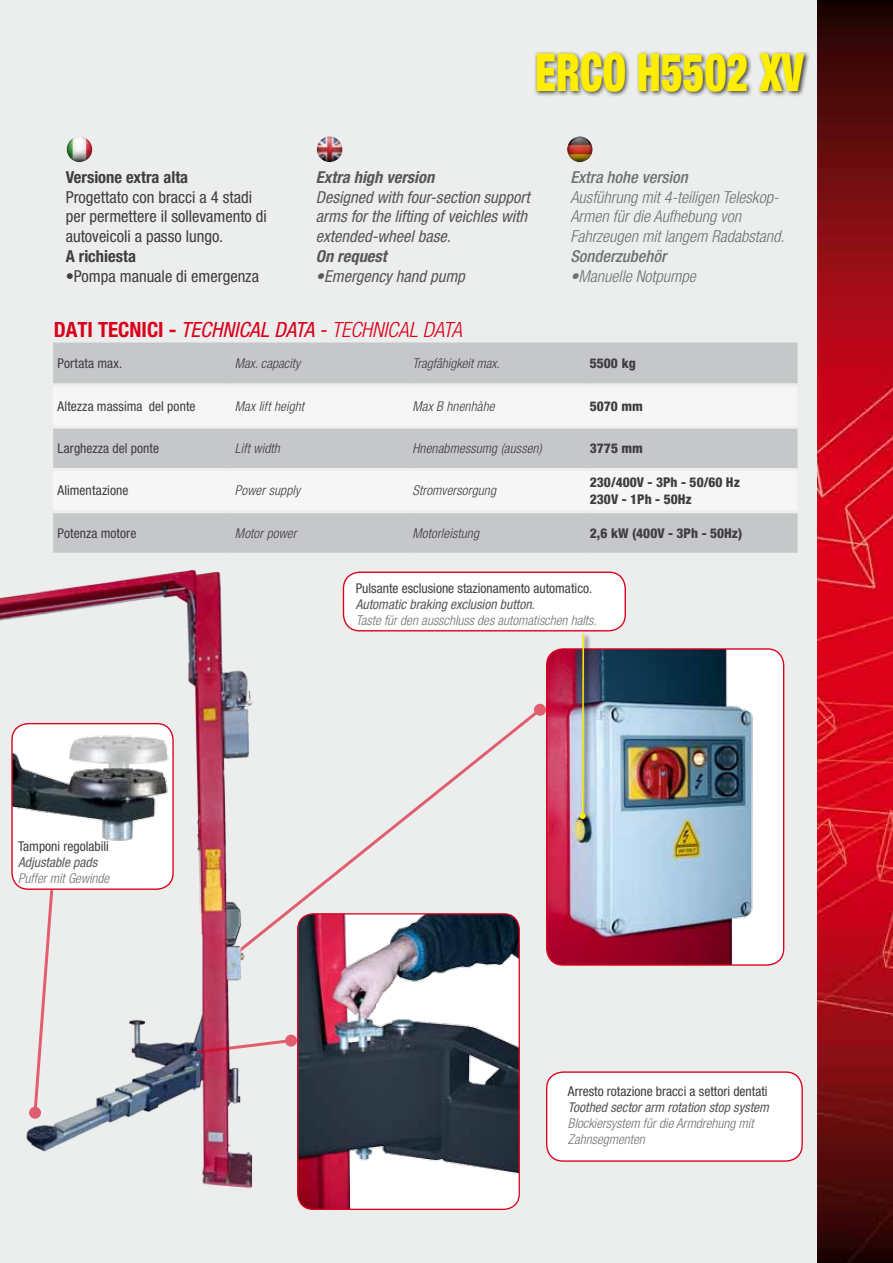
<style>
.page{position:relative;width:893px;height:1263px;background:#fff}
.page>*{position:absolute;margin:0;border:0;box-sizing:border-box;transform-origin:0 0}
.t1{font:900 condensed 52.5px "Helvetica Neue LT Std";color:#fe0;scale:.8 1}
.t2{font:italic condensed 21px "Helvetica Neue LT Std";color:#da001a}
.t3{font:italic 300 condensed 16.5px/19.8px "Helvetica Neue LT Std";color:#707172}
.t4{font:condensed 16.5px/19.8px "Helvetica Neue LT Std";color:#3e3d40}
.t5{font:italic condensed 16.5px/19.8px "Helvetica Neue LT Std";color:#58585a}
.t6{font:italic 500 condensed 16.5px "Helvetica Neue LT Std";color:#707172}
.t7{font:700 condensed 16.5px "Helvetica Neue LT Std";color:#3e3d40}
.t8{font:italic 700 condensed 16.5px "Helvetica Neue LT Std";color:#58585a}
.t9{font:condensed 13.5px "Helvetica Neue LT Std";color:#3e3d40}
.t10{font:italic 300 condensed 13.5px "Helvetica Neue LT Std";letter-spacing:.01em;color:#3e3d40}
.t11{font:italic 300 condensed 13.5px/16.2px "Helvetica Neue LT Std";color:#707172}
.t12{font:italic condensed 13.5px "Helvetica Neue LT Std";color:#58585a}
.t13{font:800 condensed 13.5px/16.5px "Helvetica Neue LT Std";color:#3e3d40}
.s1{font-weight:700;font-style:normal}
.s2{font-weight:300}
</style>
<div class="page">
<div style="left:0;top:0;width:817px;height:1263px;background:#eceded"></div>
<img style="left:818px;top:0;width:75px;height:1263px">
<img style="left:548px;top:649px;width:236px;height:315px">
<div style="left:546px;top:648px;width:238px;height:318px;border:1px solid #db001b;border-radius:16px"></div>
<div style="left:534px;top:50px;width:276px;height:47px;background:#000;opacity:.75"></div>
<img style="left:298px;top:968px;width:221px;height:241px">
<div style="left:297px;top:913px;width:223px;height:297px;border:1px solid #db001b;border-radius:16px"></div>
<svg style="left:291px;top:705px;width:252px;height:263px"></svg>
<div style="left:534px;top:704px;width:12px;height:12px;background:#e15e6f;border-radius:50%"></div>
<img style="left:0;top:569px;width:291px;height:619px">
<svg style="left:578px;top:634px;width:15px;height:192px;background:#8e97a9"></svg>
<svg style="left:581px;top:633px;width:4px;height:181px"></svg>
<div style="left:579px;top:813px;width:7px;height:6px;background:#ffed00;border-radius:50%"></div>
<div style="left:343px;top:572px;width:282px;height:59px;background:#fff;border-radius:16px"></div>
<div style="left:343px;top:571px;width:283px;height:60px;border:1px solid #db001b;border-radius:16px"></div>
<div style="left:547px;top:1072px;width:255px;height:89px;background:#fff;border-radius:16px"></div>
<div style="left:546px;top:1071px;width:257px;height:91px;border:1px solid #db001b;border-radius:16px"></div>
<div style="left:12px;top:724px;width:161px;height:165px;background:#fff;border-radius:16px"></div>
<img style="left:12px;top:728px;width:161px;height:113px">
<div style="left:11px;top:723px;width:163px;height:167px;border:1px solid #db001b;border-radius:16px"></div>
<svg style="left:196px;top:1037px;width:95px;height:18px"></svg>
<svg style="left:285px;top:1034px;width:12px;height:13px"></svg>
<svg style="left:32px;top:888px;width:23px;height:228px"></svg>
<div style="left:29px;top:1107px;width:12px;height:12px;background:#e15e6f;border-radius:50%"></div>
<img style="left:316px;top:137px;width:27px;height:25px">
<img style="left:567px;top:137px;width:26px;height:25px">
<img style="left:66px;top:137px;width:27px;height:25px">
<div style="left:53px;top:342px;width:744px;height:211px;background:#c6c7c8"></div>
<svg style="left:53px;top:386px;width:744px;height:124px;fill:#f6f6f6"></svg>
<hr style="left:53px;top:426px;width:178px;height:3px;background:#eceded">
<hr style="left:586px;top:426px;width:211px;height:3px;background:#eceded">
<hr style="left:53px;top:468px;width:178px;height:3px;background:#eceded">
<hr style="left:586px;top:468px;width:211px;height:3px;background:#eceded">
<hr style="left:53px;top:510px;width:178px;height:3px;background:#eceded">
<hr style="left:53px;top:383px;width:178px;height:3px;background:#eceded">
<hr style="left:586px;top:383px;width:211px;height:3px;background:#eceded">
<hr style="left:231px;top:383px;width:177px;height:3px;background:#eceded">
<hr style="left:408px;top:383px;width:178px;height:3px;background:#eceded">
<hr style="left:231px;top:426px;width:177px;height:3px;background:#eceded">
<hr style="left:408px;top:426px;width:178px;height:3px;background:#eceded">
<hr style="left:231px;top:468px;width:177px;height:3px;background:#eceded">
<hr style="left:408px;top:468px;width:178px;height:3px;background:#eceded">
<hr style="left:231px;top:510px;width:177px;height:3px;background:#eceded">
<hr style="left:408px;top:510px;width:178px;height:3px;background:#eceded">
<hr style="left:586px;top:510px;width:211px;height:3px;background:#eceded">
<p class="t7" style="left:66px;top:167px;width:124px">Versione extra alta</p>
<p class="t4" style="left:66px;top:187px;width:203px">Progettato con bracci a 4 stadi per permettere il sollevamento di autoveicoli a passo lungo.</p>
<p class="t7" style="left:66px;top:246px;width:72px">A richiesta</p>
<p class="t4" style="left:66px;top:266px;width:195px">•Pompa manuale di emergenza</p>
<h1 class="t1" style="left:535px;top:40px;width:337px">ERCO H5502 XV</h1>
<p class="t8" style="left:316px;top:167px;width:120px">Extra high version</p>
<p class="t5" style="left:316px;top:187px;width:215px">Designed with four-section support arms for the lifting of veichles with extended-wheel base.</p>
<p class="t8" style="left:316px;top:246px;width:72px">On request</p>
<p class="t5" style="left:316px;top:266px;width:151px">•Emergency hand pump</p>
<p class="t6" style="left:570px;top:167px;width:119px">Extra hohe version</p>
<p class="t3" style="left:570px;top:187px;width:216px">Ausführung mit 4-teiligen Teleskop-<br>Armen für die Aufhebung von<br>Fahrzeugen mit langem Radabstand.</p>
<p class="t6" style="left:570px;top:246px;width:97px">Sonderzubehör</p>
<p class="t3" style="left:570px;top:267px;width:127px">•Manuelle Notpumpe</p>
<h2 class="t2" style="left:54px;top:317px;width:410px"><span class="s1">DATI TECNICI -</span> TECHNICAL DATA - <span class="s2">TECHNICAL DATA</span></h2>
<p class="t9" style="left:57px;top:356px;width:67px">Portata max.</p>
<p class="t10" style="left:235px;top:356px;width:67px">Max. capacity</p>
<p class="t10" style="left:412px;top:356px;width:89px">Tragfâhigkeit max.</p>
<p class="t13" style="left:590px;top:355px;width:47px">5500 kg</p>
<p class="t9" style="left:57px;top:398px;width:140px">Altezza massima del ponte</p>
<p class="t10" style="left:235px;top:398px;width:71px">Max lift height</p>
<p class="t10" style="left:412px;top:398px;width:84px">Max B hnenhàhe</p>
<p class="t13" style="left:590px;top:397px;width:55px">5070 mm</p>
<p class="t9" style="left:57px;top:441px;width:103px">Larghezza del ponte</p>
<p class="t10" style="left:235px;top:441px;width:46px">Lift width</p>
<p class="t10" style="left:412px;top:441px;width:131px">Hnenabmessumg (aussen)</p>
<p class="t13" style="left:590px;top:440px;width:55px">3775 mm</p>
<p class="t9" style="left:57px;top:483px;width:72px">Alimentazione</p>
<p class="t10" style="left:235px;top:483px;width:67px">Power supply</p>
<p class="t10" style="left:412px;top:483px;width:85px">Stromversorgung</p>
<p class="t13" style="left:590px;top:474px;width:152px">230/400V - 3Ph - 50/60 Hz<br>230V - 1Ph - 50Hz</p>
<p class="t9" style="left:57px;top:525px;width:80px">Potenza motore</p>
<p class="t10" style="left:235px;top:525px;width:63px">Motor power</p>
<p class="t10" style="left:412px;top:525px;width:68px">Motorleistung</p>
<p class="t13" style="left:590px;top:524px;width:154px">2,6 kW (400V - 3Ph - 50Hz)</p>
<p class="t9" style="left:18px;top:838px;width:92px">Tamponi regolabili</p>
<p class="t12" style="left:18px;top:854px;width:81px">Adjustable pads</p>
<p class="t11" style="left:18px;top:871px;width:93px">Puffer mit Gewinde</p>
<p class="t9" style="left:356px;top:580px;width:238px">Pulsante esclusione stazionamento automatico.</p>
<p class="t12" style="left:356px;top:596px;width:181px">Automatic braking exclusion button.</p>
<p class="t11" style="left:356px;top:612px;width:242px">Taste für den ausschluss des automatischen halts.</p>
<p class="t9" style="left:568px;top:1083px;width:201px">Arresto rotazione bracci a settori dentati</p>
<p class="t12" style="left:568px;top:1099px;width:202px">Toothed sector arm rotation stop system</p>
<p class="t11" style="left:568px;top:1115px;width:187px">Blockiersystem für die Armdrehung mit<br>Zahnsegmenten</p>
</div>
